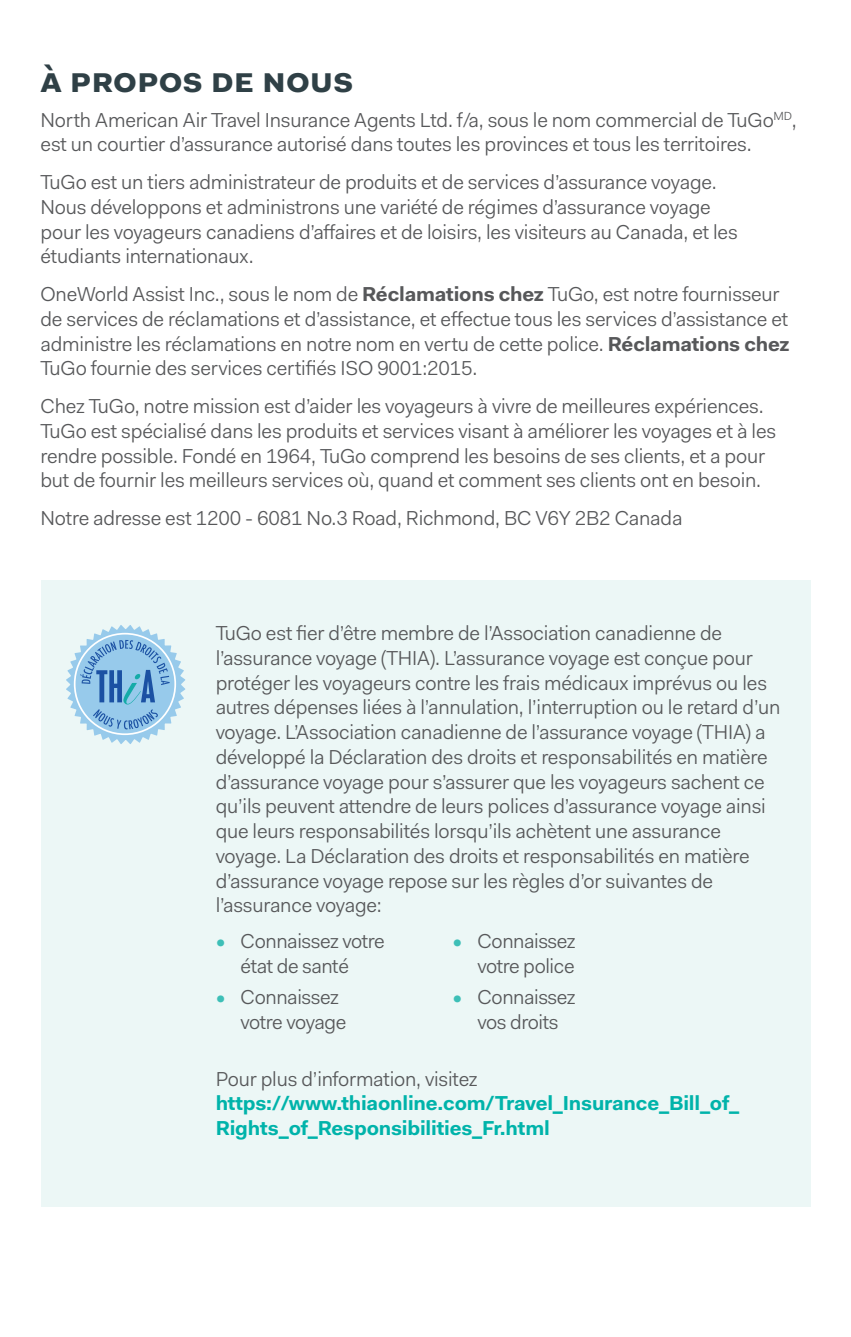
<style>
.page{position:relative;width:851px;height:1337px;background:#fff}
.page>*{position:absolute;margin:0;border:0;box-sizing:border-box;transform-origin:0 0}
.H1_-_SMALL_CAPS{font:700 36px "Fakt Pro";color:#2f4046}
.P1_-_body{font:20.25px/24.8px "Fakt Pro Blond";letter-spacing:-.01em;color:#57585a}
.P1_-_body-2{font:700 20.25px/24.8px "Fakt Pro";letter-spacing:-.01em;color:#00b3aa}
.s1{font-family:"Fakt Pro";font-weight:700}
.s2{color:#3dbfb7}
.s3{font-family:"Fakt Pro Blond";font-weight:400;color:#57585a}
</style>
<div class="page">
<div style="left:40px;top:580px;width:770px;height:626px;background:#ecf7f6"></div>
<svg style="left:66px;top:625px;width:119px;height:119px"></svg>
<h1 class="H1_-_SMALL_CAPS" style="left:40px;top:55px;width:314px">À propos de nous</h1>
<p class="P1_-_body" style="left:40px;top:107px;width:757px">North American Air Travel Insurance Agents Ltd. f/a, sous le nom commercial de TuGo<sup>MD</sup>, est un courtier d’assurance autorisé dans toutes les provinces et tous les territoires.</p>
<p class="P1_-_body" style="left:40px;top:170px;width:698px">TuGo est un tiers administrateur de produits et de services d’assurance voyage.<br>Nous développons et administrons une variété de régimes d’assurance voyage pour les voyageurs canadiens d’affaires et de loisirs, les visiteurs au Canada, et les étudiants internationaux.</p>
<p class="P1_-_body" style="left:40px;top:282px;width:750px">OneWorld Assist Inc., sous le nom de <span class="s1">Réclamations chez</span> TuGo, est notre fournisseur de services de réclamations et d’assistance, et effectue tous les services d’assistance et administre les réclamations en notre nom en vertu de cette police. <span class="s1">Réclamations chez </span>TuGo fournie des services certifiés ISO 9001:2015.</p>
<p class="P1_-_body" style="left:40px;top:394px;width:737px">Chez TuGo, notre mission est d’aider les voyageurs à vivre de meilleures expériences.<br>TuGo est spécialisé dans les produits et services visant à améliorer les voyages et à les rendre possible. Fondé en 1964, TuGo comprend les besoins de ses clients, et a pour but de fournir les meilleurs services où, quand et comment ses clients ont en besoin.</p>
<p class="P1_-_body" style="left:40px;top:505px;width:643px">Notre adresse est 1200 - 6081 No.3 Road, Richmond, BC V6Y 2B2 Canada</p>
<p class="P1_-_body" style="left:216px;top:620px;width:566px">TuGo est fier d’être membre de l’Association canadienne de l’assurance voyage (THIA). L’assurance voyage est conçue pour protéger les voyageurs contre les frais médicaux imprévus ou les autres dépenses liées à l’annulation, l’interruption ou le retard d’un voyage. L’Association canadienne de l’assurance voyage (THIA) a développé la Déclaration des droits et responsabilités en matière d’assurance voyage pour s’assurer que les voyageurs sachent ce qu’ils peuvent attendre de leurs polices d’assurance voyage ainsi que leurs responsabilités lorsqu’ils achètent une assurance voyage. La Déclaration des droits et responsabilités en matière d’assurance voyage repose sur les règles d’or suivantes de l’assurance voyage:</p>
<p class="P1_-_body" style="left:216px;top:928px;width:170px;text-align:center"><span class="s2">•</span> Connaissez votre état de santé</p>
<p class="P1_-_body" style="left:240px;top:984px;width:107px;text-indent:-25px"><span class="s2">•</span> Connaissez votre voyage</p>
<p class="P1_-_body" style="left:452px;top:928px;width:125px;text-align:right"><span class="s2">•</span> Connaissez votre police</p>
<p class="P1_-_body" style="left:452px;top:984px;width:125px;text-align:center"><span class="s2">•</span> Connaissez vos droits</p>
<p class="P1_-_body-2" style="left:216px;top:1066px;width:525px"><span class="s3">Pour plus d’information, visitez </span>https://www.thiaonline.com/Travel_Insurance_Bill_of_<br>Rights_of_Responsibilities_Fr.html</p>
</div>
